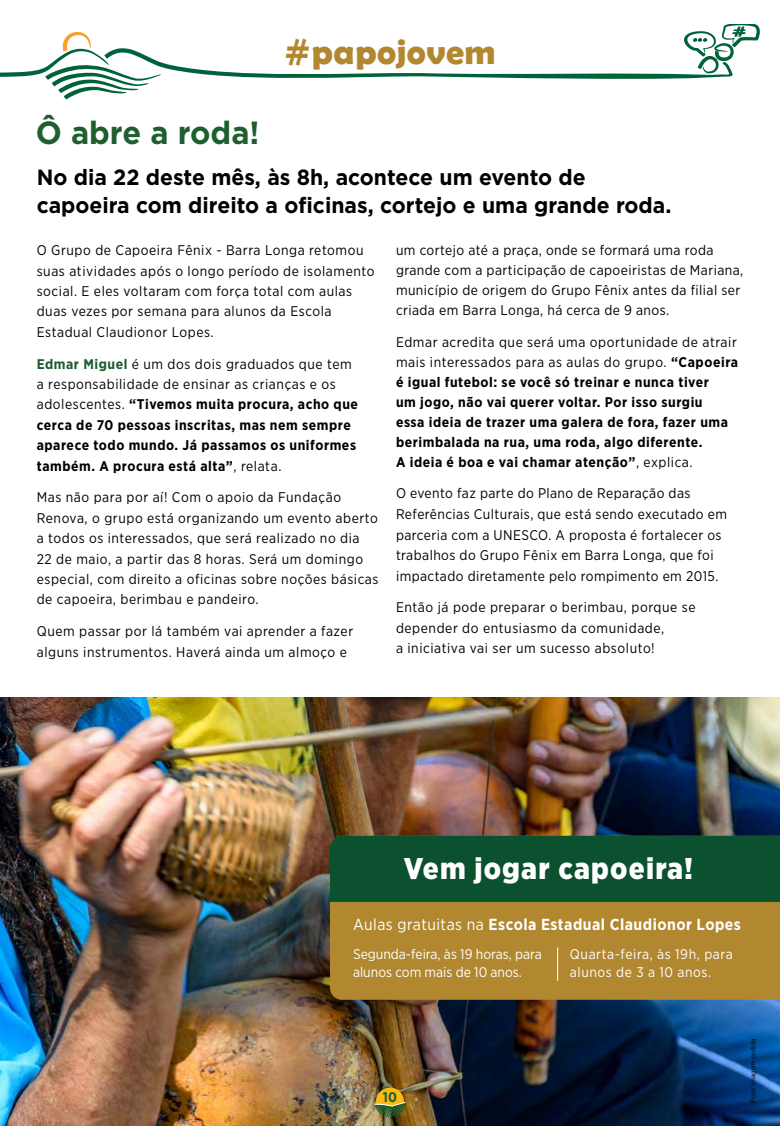
<style>
.page{position:relative;width:780px;height:1126px;background:#fff}
.page>*{position:absolute;margin:0;border:0;box-sizing:border-box;transform-origin:0 0}
.t1{font:700 36px "Berlin Sans FB Demi";letter-spacing:.01em;color:#b18730}
.t2{font:700 32px "Gotham";color:#1e5f2f;scale:.96 1}
.t3{font:900 30px "Gotham Narrow";letter-spacing:.04em;color:#fff}
.t4{font:700 22px/28px "Gotham";color:#000;scale:.96 1}
.t5{font:700 16px "Gotham Narrow";letter-spacing:.03em;color:#fff}
.t6{font:14px/20.4px "Gotham Narrow";letter-spacing:.04em;color:#000}
.t7{font:700 14px/20px "Gotham Narrow";letter-spacing:.04em;color:#000}
.t8{font:14px/18px "Gotham Narrow";color:#fff}
.t9{font:14px/18px "Gotham Narrow";letter-spacing:.04em;color:#fff}
.t10{font:700 14px "Gotham Narrow";color:#1e5f2f}
.t11{font:7px "Gotham Narrow";letter-spacing:.01em;color:#000}
.s1{font-family:"Berlin Sans FB"}
.s2{color:#1e5d2f}
.s3{font-weight:400}
</style>
<div class="page">
<img style="left:0;top:697px;width:780px;height:428px">
<svg style="left:0;top:24px;width:760px;height:75px"></svg>
<div style="left:330px;top:901px;width:450px;height:98px;background:#b18730"></div>
<div style="left:330px;top:835px;width:450px;height:66px;background:#0b502f"></div>
<hr style="left:557px;top:947px;width:1px;height:33px;background:#fff">
<svg style="left:374px;top:1087px;width:32px;height:30px"></svg>
<h2 class="t2" style="left:36px;top:111px;width:235px">Ô abre a roda!</h2>
<h1 class="t1" style="left:284px;top:31px;width:213px"><span class="s1">#</span>papojovem</h1>
<h3 class="t4" style="left:37px;top:163px;width:662px">No dia 22 deste mês, às 8h, acontece um evento de capoeira com direito a oficinas, cortejo e uma grande roda.</h3>
<p class="t6" style="left:37px;top:240px;width:339px">O Grupo de Capoeira Fênix - Barra Longa retomou suas atividades após o longo período de isolamento social. E eles voltaram com força total com aulas duas vezes por semana para alunos da Escola Estadual Claudionor Lopes.</p>
<p class="t7" style="left:37px;top:353px;width:323px;line-height:20.4px"><span class="s2">Edmar Miguel</span> <span class="s3">é um dos dois graduados que tem a responsabilidade de ensinar as crianças e os adolescentes.</span> “Tivemos muita procura, acho que cerca de 70 pessoas inscritas, mas nem sempre aparece todo mundo. Já passamos os uniformes também. A procura está alta”<span class="s3">, relata.</span></p>
<p class="t6" style="left:37px;top:487px;width:343px">Mas não para por aí! Com o apoio da Fundação Renova, o grupo está organizando um evento aberto a todos os interessados, que será realizado no dia<br>22 de maio, a partir das 8 horas. Será um domingo especial, com direito a oficinas sobre noções básicas de capoeira, berimbau e pandeiro.</p>
<p class="t6" style="left:37px;top:620px;width:318px">Quem passar por lá também vai aprender a fazer alguns instrumentos. Haverá ainda um almoço e</p>
<p class="t6" style="left:396px;top:240px;width:349px;line-height:20px">um cortejo até a praça, onde se formará uma roda grande com a participação de capoeiristas de Mariana, município de origem do Grupo Fênix antes da filial ser criada em Barra Longa, há cerca de 9 anos.</p>
<p class="t7" style="left:396px;top:331px;width:343px"><span class="s3">Edmar acredita que será uma oportunidade de atrair mais interessados para as aulas do grupo.</span> “Capoeira é igual futebol: se você só treinar e nunca tiver<br>um jogo, não vai querer voltar. Por isso surgiu<br>essa ideia de trazer uma galera de fora, fazer uma berimbalada na rua, uma roda, algo diferente.<br>A ideia é boa e vai chamar atenção”<span class="s3">, explica.</span></p>
<p class="t6" style="left:396px;top:483px;width:332px">O evento faz parte do Plano de Reparação das Referências Culturais, que está sendo executado em parceria com a UNESCO. A proposta é fortalecer os trabalhos do Grupo Fênix em Barra Longa, que foi impactado diretamente pelo rompimento em 2015.</p>
<p class="t6" style="left:396px;top:597px;width:301px">Então já pode preparar o berimbau, porque se depender do entusiasmo da comunidade,<br>a iniciativa vai ser um sucesso absoluto!</p>
<h3 class="t3" style="left:404px;top:848px;width:291px">Vem jogar capoeira!</h3>
<p class="t5" style="left:353px;top:913px;width:389px"><span class="s3">Aulas gratuitas na</span> Escola Estadual Claudionor Lopes</p>
<p class="t8" style="left:353px;top:944px;width:190px">Segunda-feira, às 19 horas, para alunos com mais de 10 anos.</p>
<p class="t9" style="left:570px;top:944px;width:164px">Quarta-feira, às 19h, para alunos de 3 a 10 anos.</p>
<p class="t10" style="left:383px;top:1088px;width:16px">10</p>
<p class="t11" style="left:748px;top:1103px;width:66px;rotate:-90deg">Foto: imagem cedida</p>
</div>
